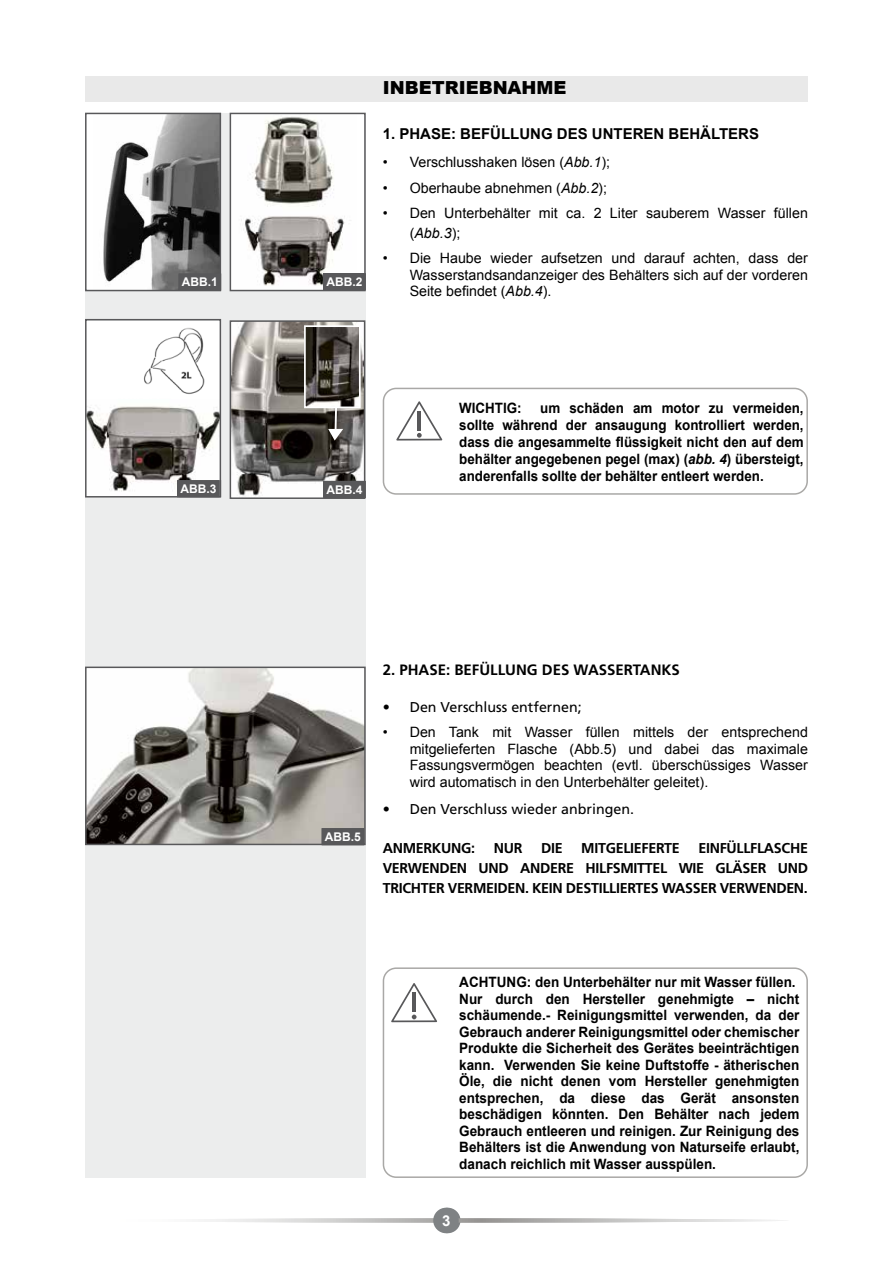
<style>
.page{position:relative;width:893px;height:1263px;background:#fff}
.page>*{position:absolute;margin:0;border:0;box-sizing:border-box;transform-origin:0 0}
.t1{font:900 18px "Arial";color:#000}
.t2{font:700 15px "Arial";color:#000}
.t3{font:700 15px "Frutiger LT Std";color:#000}
.t4{font:700 15px "Arial";color:#fff}
.t5{font:700 14.25px/16.5px "Arial";color:#000;scale:.95 1}
.t6{font:14.25px/16.5px "Arial";color:#000;text-align:justify}
.t7{font:700 14.25px/17.1px "Arial";color:#000;text-align:justify;scale:.94 1}
.t8{font:700 14.25px/20.1px "Frutiger LT Std";letter-spacing:-.02em;color:#000;text-align:justify}
.t9{font:14.25px "Frutiger LT Std";color:#000}
.t10{font:700 12px "Arial";color:#fff}
.s1{font-style:italic}
</style>
<div class="page">
<div style="left:85px;top:113px;width:281px;height:1065px;background:#eceded"></div>
<div style="left:230px;top:113px;width:135px;height:178px;background:#fff"></div>
<img style="left:241px;top:116px;width:110px;height:170px">
<div style="left:230px;top:113px;width:136px;height:178px;border:2px solid #58585a"></div>
<img style="left:88px;top:669px;width:275px;height:173px">
<div style="left:85px;top:666px;width:281px;height:179px;border:2px solid #58585a"></div>
<div style="left:86px;top:113px;width:134px;height:178px;background:#fff"></div>
<img style="left:103px;top:116px;width:115px;height:172px">
<div style="left:85px;top:113px;width:136px;height:178px;border:2px solid #58585a"></div>
<img style="left:233px;top:323px;width:129px;height:173px">
<div style="left:230px;top:320px;width:135px;height:179px;border:2px solid #58585a"></div>
<svg style="left:328px;top:408px;width:15px;height:32px"></svg>
<img style="left:307px;top:328px;width:51px;height:77px">
<div style="left:304px;top:325px;width:57px;height:83px;border:2px solid #fff"></div>
<img style="left:88px;top:322px;width:130px;height:172px">
<div style="left:85px;top:319px;width:136px;height:178px;border:2px solid #58585a"></div>
<div style="left:435px;top:1208px;width:25px;height:25px;background:#7f8284;border-radius:50%"></div>
<svg style="left:204px;top:1218px;width:580px;height:4px"></svg>
<div style="left:433px;top:1208px;width:26px;height:25px;background:#7f8284;border-radius:50%"></div>
<div style="left:85px;top:77px;width:723px;height:25px;background:#e9e9e9"></div>
<div style="left:383px;top:967px;width:425px;height:211px;border:2px solid #a9a8a6;border-radius:13px"></div>
<svg style="left:391px;top:983px;width:46px;height:39px"></svg>
<div style="left:383px;top:388px;width:425px;height:107px;border:2px solid #a9a8a6;border-radius:13px"></div>
<svg style="left:396px;top:401px;width:46px;height:39px"></svg>
<div style="left:322px;top:829px;width:41px;height:15px;background:#58585a"></div>
<div style="left:322px;top:828px;width:42px;height:17px;border:2px solid #58585a"></div>
<div style="left:179px;top:274px;width:41px;height:16px;background:#58585a"></div>
<div style="left:179px;top:274px;width:42px;height:17px;border:2px solid #58585a"></div>
<div style="left:324px;top:273px;width:41px;height:16px;background:#58585a"></div>
<div style="left:323px;top:272px;width:43px;height:18px;border:2px solid #58585a"></div>
<div style="left:324px;top:482px;width:41px;height:15px;background:#58585a"></div>
<div style="left:323px;top:481px;width:43px;height:17px;border:2px solid #58585a"></div>
<div style="left:178px;top:481px;width:41px;height:15px;background:#58585a"></div>
<div style="left:177px;top:480px;width:43px;height:17px;border:2px solid #58585a"></div>
<p class="t10" style="left:185px;top:274px;width:32px">FIG.1</p>
<p class="t10" style="left:329px;top:274px;width:32px">FIG.2</p>
<p class="t10" style="left:182px;top:274px;width:37px">ABB.1</p>
<p class="t10" style="left:326px;top:274px;width:37px">ABB.2</p>
<p class="t1" style="left:383px;top:74px;width:185px">INBETRIEBNAHME</p>
<p class="t2" style="left:383px;top:124px;width:378px">1. PHASE: BEFÜLLUNG DES UNTEREN BEHÄLTERS</p>
<p class="t6" style="left:383px;top:154px;width:229px">• Verschlusshaken lösen (<span class="s1">Abb.1</span>);</p>
<p class="t6" style="left:383px;top:180px;width:226px">• Oberhaube abnehmen (<span class="s1">Abb.2</span>);</p>
<p class="t6" style="left:410px;top:204px;width:400px;line-height:19.5px;text-indent:-27px">• Den Unterbehälter mit ca. 2 Liter sauberem Wasser füllen (<span class="s1">Abb.3</span>);</p>
<p class="t6" style="left:410px;top:250px;width:400px;text-indent:-27px">• Die Haube wieder aufsetzen und darauf achten, dass der Wasserstandsandanzeiger des Behälters sich auf der vorderen Seite befindet (<span class="s1">Abb.4</span>).</p>
<p class="t10" style="left:183px;top:481px;width:32px">FIG.3</p>
<p class="t10" style="left:185px;top:481px;width:32px">FIG.3</p>
<p class="t10" style="left:329px;top:482px;width:32px">FIG.4</p>
<p class="t10" style="left:180px;top:481px;width:37px">ABB.3</p>
<p class="t10" style="left:326px;top:482px;width:37px">ABB.4</p>
<p class="t7" style="left:459px;top:399px;width:68px">WICHTIG:</p>
<p class="t7" style="left:459px;top:399px;width:368px;text-indent:81px">um schäden am motor zu vermeiden, sollte während der ansaugung kontrolliert werden, dass die angesammelte flüssigkeit nicht den auf dem behälter angegebenen pegel (max) (<span class="s1">abb. 4</span>) übersteigt, anderenfalls sollte der behälter entleert werden.</p>
<p class="t10" style="left:328px;top:829px;width:32px">FIG.5</p>
<p class="t10" style="left:325px;top:829px;width:37px">ABB.5</p>
<p class="t3" style="left:383px;top:661px;width:299px">2. PHASE: BEFÜLLUNG DES WASSERTANKS</p>
<p class="t9" style="left:383px;top:698px;width:201px">• Den Verschluss entfernen;</p>
<p class="t6" style="left:410px;top:724px;width:400px;text-indent:-27px">• Den Tank mit Wasser füllen mittels der entsprechend mitgelieferten Flasche (Abb.5) und dabei das maximale Fassungsvermögen beachten (evtl. überschüssiges Wasser wird automatisch in den Unterbehälter geleitet).</p>
<p class="t9" style="left:383px;top:800px;width:253px">• Den Verschluss wieder anbringen.</p>
<p class="t8" style="left:383px;top:838px;width:94px">ANMERKUNG:</p>
<p class="t8" style="left:494px;top:838px;width:30px">NUR</p>
<p class="t8" style="left:541px;top:838px;width:23px">DIE</p>
<p class="t8" style="left:581px;top:838px;width:100px">MITGELIEFERTE</p>
<p class="t8" style="left:383px;top:838px;width:427px;text-indent:316px">EINFÜLLFLASCHE VERWENDEN UND ANDERE HILFSMITTEL WIE GLÄSER UND TRICHTER VERMEIDEN. KEIN DESTILLIERTES WASSER VERWENDEN.</p>
<p class="t5" style="left:459px;top:974px;width:360px">ACHTUNG: den Unterbehälter nur mit Wasser füllen.<br>Nur durch den Hersteller genehmigte – nicht schäumende.- Reinigungsmittel verwenden, da der Gebrauch anderer Reinigungsmittel oder chemischer Produkte die Sicherheit des Gerätes beeinträchtigen kann. Verwenden Sie keine Duftstoffe - ätherischen Öle, die nicht denen vom Hersteller genehmigten entsprechen, da diese das Gerät ansonsten beschädigen könnten. Den Behälter nach jedem Gebrauch entleeren und reinigen. Zur Reinigung des Behälters ist die Anwendung von Naturseife erlaubt, danach reichlich mit Wasser ausspülen.</p>
<p class="t4" style="left:444px;top:1210px;width:10px">3</p>
</div>
